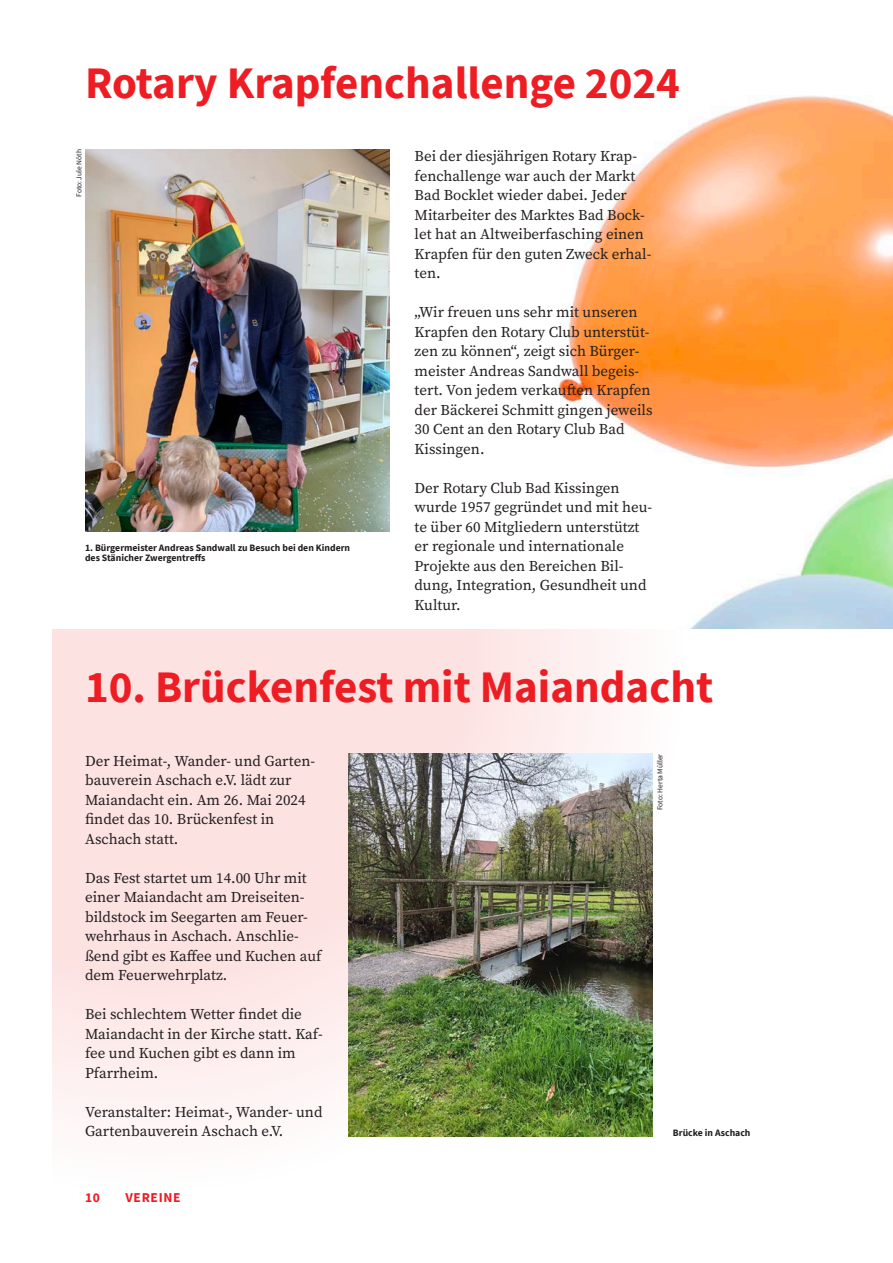
<style>
.page{position:relative;width:893px;height:1263px;background:#fff}
.page>*{position:absolute;margin:0;border:0;box-sizing:border-box;transform-origin:0 0}
.t1{font:700 45px "Source Sans Pro";color:#ee1d23}
.t2{font:15px/19.5px "Source Serif Pro";color:#231f20}
.t3{font:700 13.5px "Source Sans Pro";letter-spacing:.05em;color:#ee1d23}
.t4{font:700 9.75px/9.8px "Source Sans Pro";color:#231f20}
.t5{font:7.5px "Source Sans Pro";color:#231f20}
</style>
<div class="page">
<img style="left:551px;top:96px;width:342px;height:533px">
<img style="left:85px;top:149px;width:304px;height:383px">
<svg style="left:52px;top:629px;width:601px;height:508px"></svg>
<img style="left:349px;top:754px;width:304px;height:382px">
<h1 class="t1" style="left:85px;top:52px;width:596px">Rotary Krapfenchallenge 2024</h1>
<p class="t5" style="left:74px;top:197px;width:49px;rotate:-90deg">Foto: Jule Nöth</p>
<p class="t4" style="left:85px;top:542px;width:267px">1. Bürgermeister Andreas Sandwall zu Besuch bei den Kindern des Stänicher Zwergentreffs</p>
<p class="t2" style="left:415px;top:147px;width:238px">Bei der diesjährigen Rotary Krap&shy;fenchallenge war auch der Markt<br>Bad Bocklet wieder dabei. Jeder<br>Mitarbeiter des Marktes Bad Bock&shy;let hat an Altweiberfasching einen<br>Krapfen für den guten Zweck erhal&shy;ten.</p>
<p class="t2" style="left:415px;top:303px;width:239px">„Wir freuen uns sehr mit unseren<br>Krapfen den Rotary Club unterstüt&shy;zen zu können“, zeigt sich Bürger&shy;meister Andreas Sandwall begeis&shy;tert. Von jedem verkauften Krapfen der Bäckerei Schmitt gingen jeweils<br>30 Cent an den Rotary Club Bad<br>Kissingen.</p>
<p class="t2" style="left:415px;top:478px;width:239px">Der Rotary Club Bad Kissingen wurde 1957 gegründet und mit heu&shy;te über 60 Mitgliedern unterstützt er regionale und internationale<br>Projekte aus den Bereichen Bil&shy;dung, Integration, Gesundheit und<br>Kultur.</p>
<h1 class="t1" style="left:85px;top:657px;width:630px">10. Brückenfest mit Maiandacht</h1>
<p class="t2" style="left:85px;top:751px;width:232px">Der Heimat-, Wander- und Garten&shy;bauverein Aschach e.V. lädt zur<br>Maiandacht ein. Am 26. Mai 2024 findet das 10. Brückenfest in<br>Aschach statt.</p>
<p class="t2" style="left:85px;top:868px;width:238px">Das Fest startet um 14.00 Uhr mit einer Maiandacht am Dreiseiten&shy;bildstock im Seegarten am Feuer&shy;wehrhaus in Aschach. Anschlie&shy;ßend gibt es Kaffee und Kuchen auf dem Feuerwehrplatz.</p>
<p class="t2" style="left:85px;top:1005px;width:239px">Bei schlechtem Wetter findet die<br>Maiandacht in der Kirche statt. Kaf&shy;fee und Kuchen gibt es dann im<br>Pfarrheim.</p>
<p class="t2" style="left:85px;top:1102px;width:239px">Veranstalter: Heimat-, Wander- und<br>Gartenbauverein Aschach e.V.</p>
<p class="t3" style="left:85px;top:1188px;width:16px">10</p>
<p class="t3" style="left:125px;top:1188px;width:57px">VEREINE</p>
<p class="t5" style="left:655px;top:810px;width:57px;rotate:-90deg">Foto: Herta Müller</p>
<p class="t4" style="left:673px;top:1128px;width:79px">Brücke in Aschach</p>
</div>
